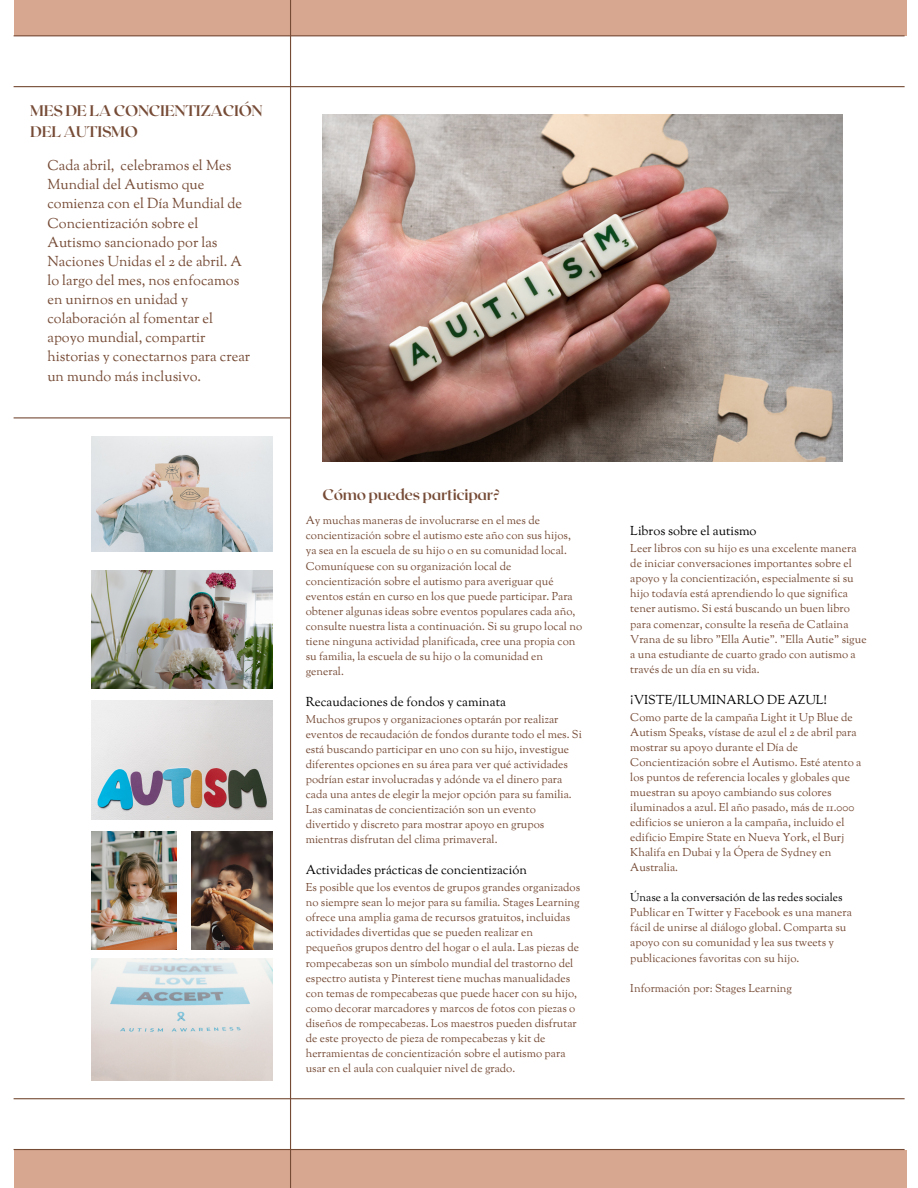
<style>
.page{position:relative;width:918px;height:1188px;background:#fff}
.page>*{position:absolute;margin:0;border:0;box-sizing:border-box;transform-origin:0 0}
.t1{font:700 15.3px/21.3px "Roxborough CF";letter-spacing:-.02em;color:#764b36}
.t2{font:14.25px/19.2px "Sorts Mill Goudy";color:#764b36}
.t3{font:12.75px "Sorts Mill Goudy";color:#000}
.t4{font:11.25px/15px "Sorts Mill Goudy";color:#764b36}
.t5{font:11.25px "Sorts Mill Goudy";color:#000}
</style>
<div class="page">
<hr style="left:14px;top:86px;width:891px;height:1px;background:#764b36">
<hr style="left:14px;top:417px;width:276px;height:1px;background:#764b36">
<div style="left:14px;top:1150px;width:892px;height:38px;background:#d8a790"></div>
<hr style="left:14px;top:1149px;width:891px;height:1px;background:#764b36">
<div style="left:14px;top:0;width:892px;height:35px;background:#d8a790"></div>
<hr style="left:290px;top:0;width:1px;height:1188px;background:#764b36">
<hr style="left:14px;top:35px;width:891px;height:1px;background:#764b36">
<hr style="left:14px;top:1098px;width:891px;height:1px;background:#764b36">
<img style="left:323px;top:115px;width:519px;height:346px">
<img style="left:91px;top:571px;width:181px;height:118px">
<img style="left:91px;top:701px;width:181px;height:118px">
<img style="left:91px;top:958px;width:181px;height:123px">
<img style="left:91px;top:831px;width:86px;height:118px">
<img style="left:191px;top:831px;width:81px;height:118px">
<img style="left:92px;top:436px;width:181px;height:115px">
<h1 class="t1" style="left:30px;top:99px;width:234px">MES DE LA CONCIENTIZACIÓN<br>DEL AUTISMO</h1>
<p class="t2" style="left:47px;top:157px;width:204px">Cada abril, celebramos el Mes<br>Mundial del Autismo que comienza con el Día Mundial de<br>Concientización sobre el<br>Autismo sancionado por las<br>Naciones Unidas el 2 de abril. A lo largo del mes, nos enfocamos en unirnos en unidad y colaboración al fomentar el apoyo mundial, compartir historias y conectarnos para crear un mundo más inclusivo.</p>
<h1 class="t1" style="left:323px;top:483px;width:179px">Cómo puedes participar?</h1>
<p class="t4" style="left:306px;top:514px;width:278px">Ay muchas maneras de involucrarse en el mes de concientización sobre el autismo este año con sus hijos, ya sea en la escuela de su hijo o en su comunidad local.<br>Comuníquese con su organización local de concientización sobre el autismo para averiguar qué eventos están en curso en los que puede participar. Para obtener algunas ideas sobre eventos populares cada año, consulte nuestra lista a continuación. Si su grupo local no tiene ninguna actividad planificada, cree una propia con su familia, la escuela de su hijo o la comunidad en general.</p>
<p class="t3" style="left:306px;top:694px;width:202px">Recaudaciones de fondos y caminata</p>
<p class="t4" style="left:306px;top:713px;width:278px">Muchos grupos y organizaciones optarán por realizar eventos de recaudación de fondos durante todo el mes. Si está buscando participar en uno con su hijo, investigue diferentes opciones en su área para ver qué actividades podrían estar involucradas y adónde va el dinero para cada una antes de elegir la mejor opción para su familia.<br>Las caminatas de concientización son un evento divertido y discreto para mostrar apoyo en grupos mientras disfrutan del clima primaveral.</p>
<p class="t3" style="left:306px;top:862px;width:223px">Actividades prácticas de concientización</p>
<p class="t4" style="left:306px;top:881px;width:276px">Es posible que los eventos de grupos grandes organizados no siempre sean lo mejor para su familia. Stages Learning ofrece una amplia gama de recursos gratuitos, incluidas actividades divertidas que se pueden realizar en pequeños grupos dentro del hogar o el aula. Las piezas de rompecabezas son un símbolo mundial del trastorno del espectro autista y Pinterest tiene muchas manualidades con temas de rompecabezas que puede hacer con su hijo, como decorar marcadores y marcos de fotos con piezas o diseños de rompecabezas. Los maestros pueden disfrutar de este proyecto de pieza de rompecabezas y kit de herramientas de concientización sobre el autismo para usar en el aula con cualquier nivel de grado.</p>
<p class="t3" style="left:630px;top:523px;width:128px">Libros sobre el autismo</p>
<p class="t4" style="left:630px;top:542px;width:238px">Leer libros con su hijo es una excelente manera de iniciar conversaciones importantes sobre el apoyo y la concientización, especialmente si su hijo todavía está aprendiendo lo que significa tener autismo. Si está buscando un buen libro para comenzar, consulte la reseña de Catlaina Vrana de su libro "Ella Autie". "Ella Autie" sigue a una estudiante de cuarto grado con autismo a través de un día en su vida.</p>
<p class="t3" style="left:630px;top:691px;width:198px">¡VISTE/ILUMINARLO DE AZUL!</p>
<p class="t4" style="left:630px;top:710px;width:233px">Como parte de la campaña Light it Up Blue de Autism Speaks, vístase de azul el 2 de abril para mostrar su apoyo durante el Día de Concientización sobre el Autismo. Esté atento a los puntos de referencia locales y globales que muestran su apoyo cambiando sus colores iluminados a azul. El año pasado, más de 11.000 edificios se unieron a la campaña, incluido el edificio Empire State en Nueva York, el Burj Khalifa en Dubai y la Ópera de Sydney en Australia.</p>
<p class="t5" style="left:630px;top:890px;width:214px">Únase a la conversación de las redes sociales</p>
<p class="t4" style="left:630px;top:906px;width:223px">Publicar en Twitter y Facebook es una manera fácil de unirse al diálogo global. Comparta su apoyo con su comunidad y lea sus tweets y publicaciones favoritas con su hijo.</p>
<p class="t4" style="left:630px;top:981px;width:163px">Información por: Stages Learning</p>
</div>
